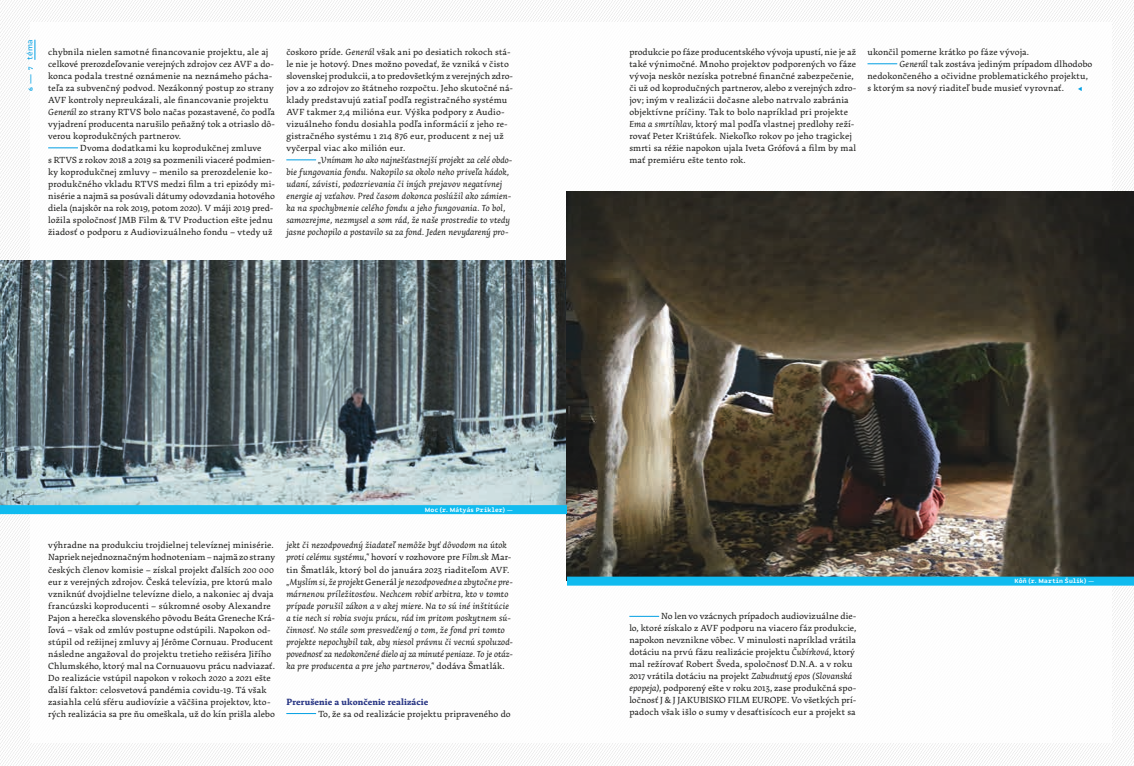
<style>
.page{position:relative;width:1134px;height:766px;background:#fff}
.page>*{position:absolute;margin:0;border:0;box-sizing:border-box;transform-origin:0 0}
.t1{font:500 10px "Tabac G2";color:#009fe3}
.t2{font:9.2px/12px "Arek Latn";letter-spacing:.005em;color:#1d1d1b}
.t3{font:italic 9.2px/12px "Arek Latn";letter-spacing:.005em;color:#1d1d1b}
.t4{font:700 9.2px "Arek Latn";letter-spacing:.01em;color:#283583}
.t5{font:9.2px "Arek Latn";color:#009fe3}
.t6{font:8px "Magnetic Pro";color:#009fe3}
.t7{font:700 6.5px "Magnetic Pro";letter-spacing:.04em;color:#fff}
.s1{font-style:italic}
.s2{font-weight:400}
.s3{font-style:normal}
</style>
<div class="page">
<img style="left:0;top:0;width:1134px;height:765px">
<div style="left:30px;top:23px;width:1081px;height:720px;background:#fff"></div>
<hr style="left:629px;top:616px;width:30px;height:1px;background:#009fe3">
<hr style="left:867px;top:64px;width:30px;height:1px;background:#009fe3">
<hr style="left:48px;top:148px;width:30px;height:1px;background:#009fe3">
<hr style="left:286px;top:160px;width:30px;height:1px;background:#009fe3">
<hr style="left:286px;top:713px;width:30px;height:1px;background:#009fe3">
<div style="left:11px;top:24px;width:41px;height:52px;background:#1d1d1b;opacity:.07"></div>
<svg style="left:35px;top:40px;width:1px;height:12px"></svg>
<div style="left:12px;top:52px;width:38px;height:55px;background:#1d1d1b;opacity:.07"></div>
<img style="left:0;top:260px;width:567px;height:245px">
<img style="left:567px;top:191px;width:567px;height:385px">
<div style="left:0;top:505px;width:567px;height:9px;background:#10bbef"></div>
<div style="left:567px;top:576px;width:567px;height:9px;background:#10bbef"></div>
<p class="t6" style="left:25px;top:60px;width:22px;rotate:-90deg">téma</p>
<p class="t1" style="left:23px;top:91px;width:25px;rotate:-90deg">6 — 7</p>
<p class="t2" style="left:48px;top:46px;width:222px">chybnila nielen samotné financovanie projektu, ale aj</p>
<p class="t2" style="left:48px;top:58px;width:227px">celkové prerozdeľovanie verejných zdrojov cez AVF a do-</p>
<p class="t2" style="left:48px;top:70px;width:227px">konca podala trestné oznámenie na neznámeho pácha&shy;teľa za subvenčný podvod. Nezákonný postup zo strany</p>
<p class="t2" style="left:48px;top:94px;width:222px">AVF kontroly nepreukázali, ale financovanie projektu</p>
<p class="t2" style="left:48px;top:106px;width:228px"><span class="s1">Generál</span> zo strany RTVS bolo načas pozastavené, čo podľa</p>
<p class="t2" style="left:48px;top:118px;width:228px">vyjadrení producenta narušilo peňažný tok a otriaslo dô-</p>
<p class="t2" style="left:48px;top:130px;width:134px">verou koprodukčných partnerov.</p>
<p class="t2" style="left:80px;top:142px;width:183px">Dvoma dodatkami ku koprodukčnej zmluve</p>
<p class="t2" style="left:48px;top:154px;width:228px">s RTVS z rokov 2018 a 2019 sa pozmenili viaceré podmien-</p>
<p class="t2" style="left:48px;top:166px;width:225px">ky koprodukčnej zmluvy – menilo sa prerozdelenie ko-</p>
<p class="t2" style="left:48px;top:178px;width:228px">produkčného vkladu RTVS medzi film a tri epizódy mi-</p>
<p class="t2" style="left:48px;top:190px;width:228px">nisérie a najmä sa posúvali dátumy odovzdania hotového</p>
<p class="t2" style="left:48px;top:202px;width:227px">diela (najskôr na rok 2019, potom 2020). V máji 2019 pred-</p>
<p class="t2" style="left:48px;top:214px;width:226px">ložila spoločnosť JMB Film &amp; TV Production ešte jednu žiadosť o podporu z Audiovizuálneho fondu – vtedy už</p>
<p class="t2" style="left:286px;top:46px;width:226px">čoskoro príde. <span class="s1">Generál</span> však ani po desiatich rokoch stá&shy;le nie je hotový. Dnes možno povedať, že vzniká v čisto</p>
<p class="t2" style="left:286px;top:70px;width:228px">slovenskej produkcii, a to predovšetkým z verejných zdro-</p>
<p class="t2" style="left:286px;top:82px;width:228px">jov a zo zdrojov zo štátneho rozpočtu. Jeho skutočné ná-</p>
<p class="t2" style="left:286px;top:94px;width:222px">klady predstavujú zatiaľ podľa registračného systému<br>AVF takmer 2,4 milióna eur. Výška podpory z Audio-</p>
<p class="t2" style="left:286px;top:118px;width:223px">vizuálneho fondu dosiahla podľa informácií z jeho re-</p>
<p class="t2" style="left:286px;top:130px;width:219px">gistračného systému 1 214 876 eur, producent z nej už vyčerpal viac ako milión eur.</p>
<p class="t3" style="left:318px;top:154px;width:196px">„Vnímam ho ako najnešťastnejší projekt za celé obdo-</p>
<p class="t3" style="left:286px;top:166px;width:226px">bie fungovania fondu. Nakopilo sa okolo neho priveľa hádok, udaní, závisti, podozrievania či iných prejavov negatívnej energie aj vzťahov. Pred časom dokonca poslúžil ako zámien&shy;ka na spochybnenie celého fondu a jeho fungovania. To bol, samozrejme, nezmysel a som rád, že naše prostredie to vtedy</p>
<p class="t3" style="left:286px;top:226px;width:224px">jasne pochopilo a postavilo sa za fond. Jeden nevydarený pro-</p>
<p class="t7" style="left:425px;top:505px;width:90px">Moc (r. Mátyás Prikler) <span class="s2">—</span></p>
<p class="t2" style="left:48px;top:539px;width:227px">výhradne na produkciu trojdielnej televíznej minisérie.</p>
<p class="t2" style="left:48px;top:551px;width:228px">Napriek nejednoznačným hodnoteniam – najmä zo strany</p>
<p class="t2" style="left:48px;top:563px;width:227px">českých členov komisie – získal projekt ďalších 200 000 eur z verejných zdrojov. Česká televízia, pre ktorú malo vzniknúť dvojdielne televízne dielo, a nakoniec aj dvaja francúzski koproducenti – súkromné osoby Alexandre</p>
<p class="t2" style="left:48px;top:611px;width:228px">Pajon a herečka slovenského pôvodu Beáta Greneche Krá-</p>
<p class="t2" style="left:48px;top:623px;width:227px">ľová – však od zmlúv postupne odstúpili. Napokon od&shy;stúpil od režijnej zmluvy aj Jérôme Cornuau. Producent následne angažoval do projektu tretieho režiséra Jiřího</p>
<p class="t2" style="left:48px;top:659px;width:228px">Chlumského, ktorý mal na Cornuauovu prácu nadviazať.</p>
<p class="t2" style="left:48px;top:671px;width:224px">Do realizácie vstúpil napokon v rokoch 2020 a 2021 ešte</p>
<p class="t2" style="left:48px;top:683px;width:224px">ďalší faktor: celosvetová pandémia covidu-19. Tá však zasiahla celú sféru audiovízie a väčšina projektov, kto-</p>
<p class="t2" style="left:48px;top:707px;width:228px">rých realizácia sa pre ňu omeškala, už do kín prišla alebo</p>
<p class="t3" style="left:286px;top:539px;width:222px">jekt či nezodpovedný žiadateľ nemôže byť dôvodom na útok</p>
<p class="t3" style="left:286px;top:551px;width:226px">proti celému systému,“ <span class="s3">hovorí v rozhovore pre</span> Film.sk <span class="s3">Mar-</span></p>
<p class="t2" style="left:286px;top:563px;width:225px">tin Šmatlák, ktorý bol do januára 2023 riaditeľom AVF.</p>
<p class="t3" style="left:286px;top:575px;width:228px">„Myslím si, že projekt <span class="s3">Generál</span> je nezodpovedne a zbytočne pre-</p>
<p class="t3" style="left:286px;top:587px;width:226px">márnenou príležitosťou. Nechcem robiť arbitra, kto v tomto prípade porušil zákon a v akej miere. Na to sú iné inštitúcie a tie nech si robia svoju prácu, rád im pritom poskytnem sú-</p>
<p class="t3" style="left:286px;top:623px;width:228px">činnosť. No stále som presvedčený o tom, že fond pri tomto projekte nepochybil tak, aby niesol právnu či vecnú spoluzod-</p>
<p class="t3" style="left:286px;top:647px;width:228px">povednosť za nedokončené dielo aj za minuté peniaze. To je otáz-</p>
<p class="t3" style="left:286px;top:659px;width:220px">ka pre producenta a pre jeho partnerov,“ <span class="s3">dodáva Šmatlák.</span></p>
<p class="t4" style="left:286px;top:694px;width:144px">Prerušenie a ukončenie realizácie</p>
<p class="t2" style="left:318px;top:707px;width:194px">To, že sa od realizácie projektu pripraveného do</p>
<p class="t2" style="left:629px;top:46px;width:228px">produkcie po fáze producentského vývoja upustí, nie je až</p>
<p class="t2" style="left:629px;top:58px;width:228px">také výnimočné. Mnoho projektov podporených vo fáze</p>
<p class="t2" style="left:629px;top:70px;width:225px">vývoja neskôr nezíska potrebné finančné zabezpečenie,</p>
<p class="t2" style="left:629px;top:82px;width:228px">či už od koprodučných partnerov, alebo z verejných zdro-</p>
<p class="t2" style="left:629px;top:94px;width:226px">jov; iným v realizácii dočasne alebo natrvalo zabránia objektívne príčiny. Tak to bolo napríklad pri projekte <span class="s1">Ema a smrtihlav</span>, ktorý mal podľa vlastnej predlohy reží&shy;rovať Peter Krištúfek. Niekoľko rokov po jeho tragickej</p>
<p class="t2" style="left:629px;top:142px;width:228px">smrti sa réžie napokon ujala Iveta Grófová a film by mal</p>
<p class="t2" style="left:629px;top:154px;width:118px">mať premiéru ešte tento rok.</p>
<p class="t2" style="left:867px;top:46px;width:163px">ukončil pomerne krátko po fáze vývoja.</p>
<p class="t2" style="left:899px;top:58px;width:194px"><span class="s1">Generál</span> tak zostáva jediným prípadom dlhodobo</p>
<p class="t2" style="left:867px;top:70px;width:222px">nedokončeného a očividne problematického projektu, s ktorým sa nový riaditeľ bude musieť vyrovnať.</p>
<p class="t5" style="left:1078px;top:81px;width:6px">◀</p>
<p class="t2" style="left:661px;top:610px;width:197px">No len vo vzácnych prípadoch audiovizuálne die-</p>
<p class="t2" style="left:629px;top:622px;width:228px">lo, ktoré získalo z AVF podporu na viacero fáz produkcie,</p>
<p class="t2" style="left:629px;top:634px;width:228px">napokon nevznikne vôbec. V minulosti napríklad vrátila</p>
<p class="t2" style="left:629px;top:646px;width:227px">dotáciu na prvú fázu realizácie projektu <span class="s1">Čubírková</span>, ktorý</p>
<p class="t2" style="left:629px;top:658px;width:225px">mal režírovať Robert Šveda, spoločnosť D.N.A. a v roku</p>
<p class="t2" style="left:629px;top:670px;width:224px">2017 vrátila dotáciu na projekt <span class="s1">Zabudnutý epos (Slovanská</span></p>
<p class="t2" style="left:629px;top:682px;width:228px"><span class="s1">epopeja)</span>, podporený ešte v roku 2013, zase produkčná spo-</p>
<p class="t2" style="left:629px;top:694px;width:228px">ločnosť J &amp; J JAKUBISKO FILM EUROPE. Vo všetkých prí-</p>
<p class="t2" style="left:629px;top:706px;width:228px">padoch však išlo o sumy v desaťtisícoch eur a projekt sa</p>
<p class="t7" style="left:1014px;top:576px;width:81px">Kôň (r. Martin Šulík) <span class="s2">—</span></p>
</div>
